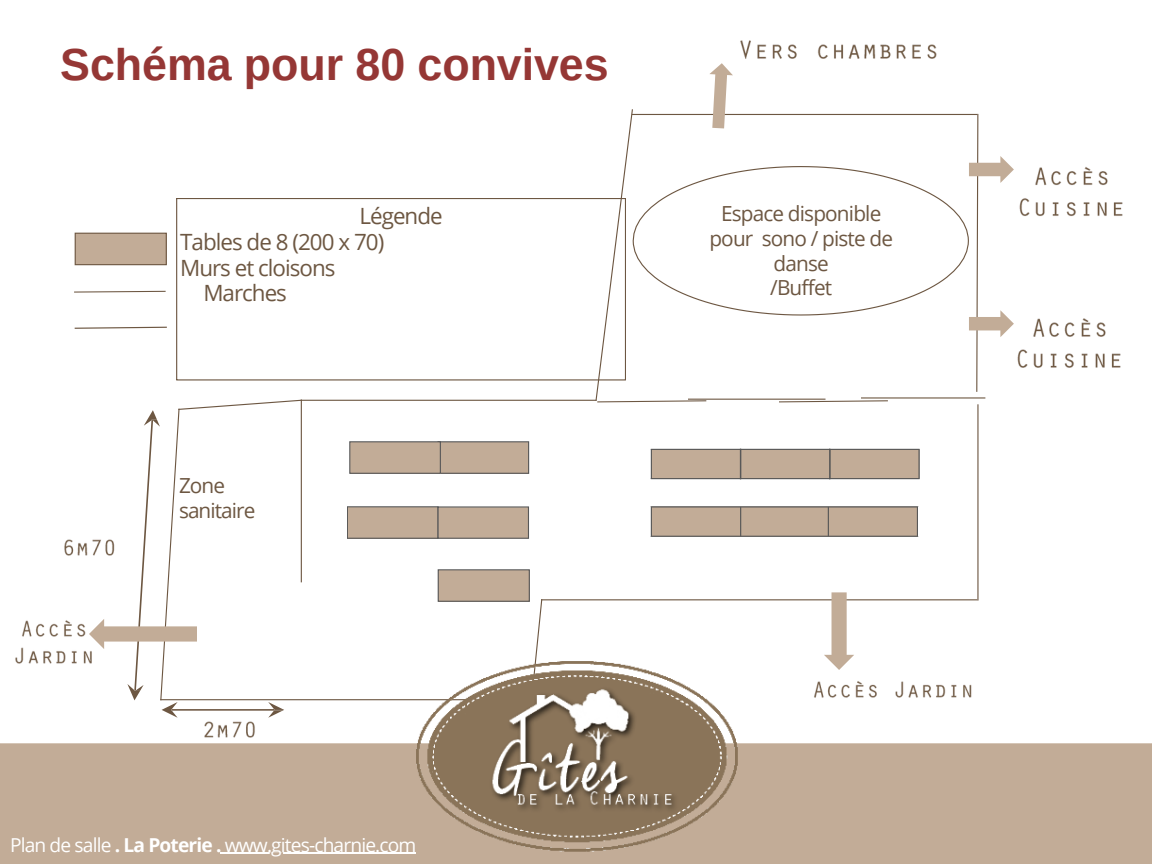
<style>
.page{position:relative;width:1152px;height:864px;background:#fff}
.page>*{position:absolute;margin:0;border:0;box-sizing:border-box;transform-origin:0 0}
.t1{font:700 44.85px "Arimo";color:#953735}
.t2{font:22.35px "Open Sans";letter-spacing:-.045em;color:#6d5742}
.t3{font:20.85px/24.8px "Open Sans";letter-spacing:-.04em;color:#6d5742}
.t4{font:19.2px "Open Sans";letter-spacing:-.045em;color:#fff}
.s1{font-weight:700}
</style>
<div class="page">
<hr style="left:632px;top:114px;width:345px;height:1px;background:#6d5742">
<hr style="left:977px;top:405px;width:2px;height:195px;background:#6d5742">
<hr style="left:542px;top:599px;width:435px;height:1px;background:#6d5742">
<svg style="left:536px;top:599px;width:7px;height:47px"></svg>
<hr style="left:161px;top:699px;width:367px;height:1px;background:#6d5742">
<hr style="left:301px;top:400px;width:295px;height:1px;background:#6d5742">
<hr style="left:862px;top:397px;width:123px;height:2px;background:#6d5742">
<hr style="left:689px;top:399px;width:136px;height:1px;background:#6d5742">
<img style="left:204px;top:721px;width:51px;height:17px">
<img style="left:64px;top:539px;width:24px;height:17px">
<svg style="left:92px;top:399px;width:211px;height:319px"></svg>
<img style="left:22px;top:612px;width:92px;height:31px">
<img style="left:15px;top:639px;width:93px;height:31px">
<svg style="left:824px;top:592px;width:30px;height:78px"></svg>
<img style="left:814px;top:681px;width:158px;height:17px">
<div style="left:75px;top:233px;width:91px;height:32px;background:#c2ac97"></div>
<div style="left:75px;top:233px;width:92px;height:32px;border:1px solid #6d5742"></div>
<svg style="left:74px;top:290px;width:92px;height:3px"></svg>
<img style="left:740px;top:40px;width:197px;height:19px">
<svg style="left:595px;top:63px;width:138px;height:340px"></svg>
<svg style="left:779px;top:400px;width:109px;height:3px"></svg>
<svg style="left:75px;top:327px;width:92px;height:2px"></svg>
<img style="left:1035px;top:167px;width:73px;height:18px">
<img style="left:1019px;top:198px;width:104px;height:18px">
<img style="left:1033px;top:318px;width:73px;height:19px">
<img style="left:1017px;top:349px;width:104px;height:19px">
<svg style="left:969px;top:113px;width:45px;height:279px"></svg>
<svg style="left:633px;top:166px;width:336px;height:150px"></svg>
<div style="left:651px;top:450px;width:267px;height:28px;background:#c2ac97"></div>
<hr style="left:918px;top:450px;width:2px;height:28px;background:#585858">
<hr style="left:651px;top:449px;width:269px;height:1px;background:#585858">
<hr style="left:651px;top:478px;width:269px;height:1px;background:#585858">
<hr style="left:740px;top:449px;width:1px;height:30px;background:#585858">
<hr style="left:829px;top:449px;width:2px;height:30px;background:#585858">
<div style="left:651px;top:508px;width:267px;height:28px;background:#c2ac97"></div>
<hr style="left:651px;top:506px;width:267px;height:2px;background:#585858">
<hr style="left:651px;top:536px;width:267px;height:1px;background:#585858">
<svg style="left:176px;top:198px;width:450px;height:182px"></svg>
<div style="left:438px;top:442px;width:91px;height:31px;background:#c2ac97"></div>
<div style="left:438px;top:441px;width:91px;height:33px;border:1px solid #585858"></div>
<div style="left:350px;top:442px;width:91px;height:31px;background:#c2ac97"></div>
<div style="left:349px;top:441px;width:92px;height:33px;border:1px solid #585858"></div>
<div style="left:0;top:743px;width:1152px;height:121px;background:#c2ac97"></div>
<img style="left:400px;top:646px;width:351px;height:218px">
<div style="left:348px;top:507px;width:90px;height:31px;background:#c2ac97"></div>
<div style="left:347px;top:506px;width:92px;height:33px;border:1px solid #585858"></div>
<div style="left:439px;top:508px;width:88px;height:29px;background:#c2ac97"></div>
<div style="left:437px;top:506px;width:92px;height:33px;border:1px solid #585858"></div>
<div style="left:438px;top:570px;width:91px;height:31px;background:#c2ac97"></div>
<div style="left:438px;top:569px;width:92px;height:33px;border:1px solid #585858"></div>
<hr style="left:225px;top:853px;width:191px;height:1px;background:#fff">
<p class="t1" style="left:60px;top:39px;width:550px">Schéma pour 80 convives</p>
<p class="t2" style="left:359px;top:200px;width:85px">Légende</p>
<p class="t2" style="left:180px;top:226px;width:206px">Tables de 8 (200 x 70)</p>
<p class="t2" style="left:180px;top:252px;width:157px">Murs et cloisons</p>
<p class="t2" style="left:203px;top:278px;width:85px">Marches</p>
<p class="t3" style="left:179px;top:473px;width:78px">Zone sanitaire</p>
<p class="t3" style="left:709px;top:201px;width:185px;text-align:center">Espace disponible pour sono / piste de danse</p>
<p class="t3" style="left:770px;top:275px;width:63px">/Buffet</p>
<p class="t4" style="left:10px;top:831px;width:408px">Plan de salle <span class="s1">. La Poterie .</span> www.gites-charnie.com</p>
</div>
